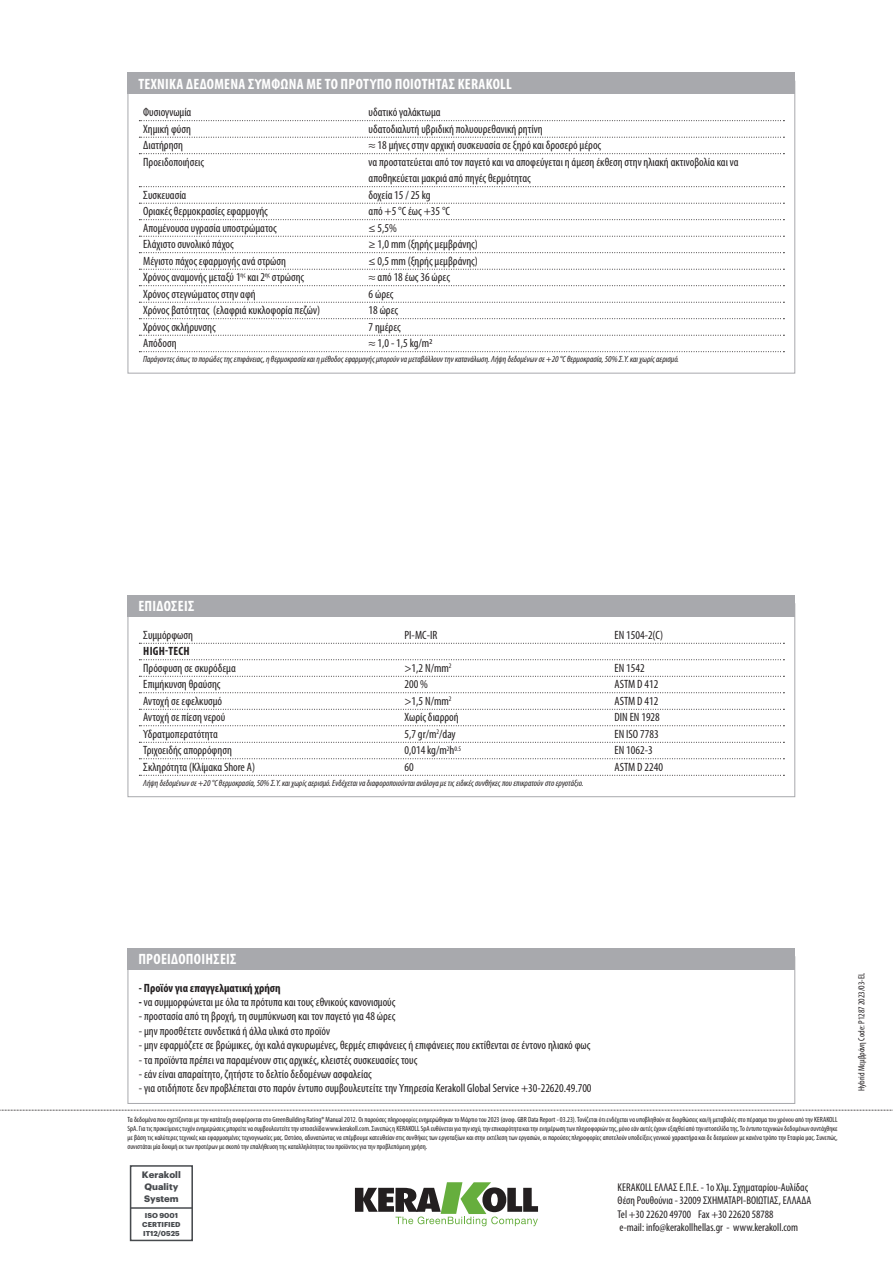
<style>
.page{position:relative;width:893px;height:1263px;background:#fff}
.page>*{position:absolute;margin:0;border:0;box-sizing:border-box;transform-origin:0 0}
.t1{font:700 condensed 15px "Myriad Pro";letter-spacing:.02em;color:#fff}
.t2{font:condensed 12px/16.5px "Myriad Pro";color:#231f20}
.t3{font:700 condensed 12px "Myriad Pro";color:#231f20}
.t4{font:700 condensed 12px "Myriad Pro";letter-spacing:.02em;color:#231f20}
.t5{font:condensed 11.25px/13.5px "Myriad Pro";color:#231f20}
.t6{font:700 9.15px/11.7px "Graphik";color:#474a4e}
.t7{font:italic condensed 9px "Myriad Pro";color:#231f20}
.t8{font:condensed 9px "Myriad Pro";color:#231f20}
.t9{font:condensed 7.5px/9px "Myriad Pro";color:#231f20;text-align:justify}
.t10{font:700 7.05px/8.9px "Graphik";color:#474a4e;text-align:center}
.s1{font-weight:700}
</style>
<div class="page">
<svg style="left:0;top:1110px;width:893px;height:1px"></svg>
<svg style="left:355px;top:1182px;width:183px;height:44px"></svg>
<div style="left:130px;top:1165px;width:63px;height:76px;border:2px solid #474a4e"></div>
<hr style="left:131px;top:1207px;width:61px;height:2px;background:#474a4e">
<svg style="left:139px;top:643px;width:645px;height:1px"></svg>
<svg style="left:139px;top:659px;width:645px;height:1px"></svg>
<svg style="left:139px;top:676px;width:645px;height:1px"></svg>
<svg style="left:139px;top:692px;width:645px;height:1px"></svg>
<svg style="left:139px;top:709px;width:645px;height:1px"></svg>
<svg style="left:139px;top:725px;width:645px;height:1px"></svg>
<svg style="left:139px;top:742px;width:645px;height:1px"></svg>
<svg style="left:139px;top:758px;width:645px;height:1px"></svg>
<svg style="left:139px;top:775px;width:645px;height:1px"></svg>
<div style="left:128px;top:595px;width:667px;height:21px;background:#a8a9ad"></div>
<div style="left:128px;top:948px;width:667px;height:21px;background:#a8a9ad"></div>
<svg style="left:139px;top:120px;width:645px;height:1px"></svg>
<svg style="left:139px;top:137px;width:645px;height:1px"></svg>
<svg style="left:139px;top:153px;width:645px;height:1px"></svg>
<svg style="left:139px;top:186px;width:645px;height:1px"></svg>
<svg style="left:139px;top:203px;width:645px;height:1px"></svg>
<svg style="left:139px;top:219px;width:645px;height:1px"></svg>
<svg style="left:139px;top:236px;width:645px;height:1px"></svg>
<svg style="left:139px;top:252px;width:645px;height:1px"></svg>
<svg style="left:139px;top:269px;width:645px;height:1px"></svg>
<svg style="left:139px;top:285px;width:645px;height:1px"></svg>
<svg style="left:139px;top:302px;width:645px;height:1px"></svg>
<svg style="left:139px;top:318px;width:645px;height:1px"></svg>
<svg style="left:139px;top:335px;width:645px;height:1px"></svg>
<svg style="left:139px;top:351px;width:645px;height:1px"></svg>
<div style="left:128px;top:72px;width:667px;height:22px;background:#a8a9ad"></div>
<p class="t1" style="left:138px;top:75px;width:375px">ΤΕΧΝΙΚΑ ΔΕΔΟΜΕΝΑ ΣΥΜΦΩΝΑ ΜΕ ΤΟ ΠΡΟΤΥΠΟ ΠΟΙΟΤΗΤΑΣ KERAKOLL</p>
<p class="t2" style="left:143px;top:104px;width:50px">Φυσιογνωμία</p>
<p class="t2" style="left:369px;top:104px;width:74px">υδατικό γαλάκτωμα</p>
<p class="t2" style="left:143px;top:121px;width:49px">Χημική φύση</p>
<p class="t2" style="left:369px;top:121px;width:175px">υδατοδιαλυτή υβριδική πολυουρεθανική ρητίνη</p>
<p class="t2" style="left:143px;top:137px;width:41px">Διατήρηση</p>
<p class="t2" style="left:369px;top:137px;width:234px">≈ 18 μήνες στην αρχική συσκευασία σε ξηρό και δροσερό μέρος</p>
<p class="t2" style="left:143px;top:154px;width:63px">Προειδοποιήσεις</p>
<p class="t2" style="left:369px;top:154px;width:372px">να προστατεύεται από τον παγετό και να αποφεύγεται η άμεση έκθεση στην ηλιακή ακτινοβολία και να αποθηκεύεται μακριά από πηγές θερμότητας</p>
<p class="t2" style="left:143px;top:187px;width:45px">Συσκευασία</p>
<p class="t2" style="left:369px;top:187px;width:64px">δοχεία 15 / 25 kg</p>
<p class="t2" style="left:143px;top:203px;width:126px">Οριακές θερμοκρασίες εφαρμογής</p>
<p class="t2" style="left:369px;top:203px;width:83px">από +5 °C έως +35 °C</p>
<p class="t2" style="left:143px;top:220px;width:135px">Απομένουσα υγρασία υποστρώματος</p>
<p class="t2" style="left:369px;top:220px;width:30px">≤ 5,5%</p>
<p class="t2" style="left:143px;top:236px;width:92px">Ελάχιστο συνολικό πάχος</p>
<p class="t2" style="left:369px;top:236px;width:111px">≥ 1,0 mm (ξηρής μεμβράνης)</p>
<p class="t2" style="left:143px;top:253px;width:144px">Μέγιστο πάχος εφαρμογής ανά στρώση</p>
<p class="t2" style="left:369px;top:253px;width:111px">≤ 0,5 mm (ξηρής μεμβράνης)</p>
<p class="t2" style="left:143px;top:269px;width:163px">Χρόνος αναμονής μεταξύ 1<sup>ης</sup> και 2<sup>ης</sup> στρώσης</p>
<p class="t2" style="left:369px;top:269px;width:83px">≈ από 18 έως 36 ώρες</p>
<p class="t2" style="left:143px;top:286px;width:114px">Χρόνος στεγνώματος στην αφή</p>
<p class="t2" style="left:369px;top:286px;width:26px">6 ώρες</p>
<p class="t2" style="left:143px;top:302px;width:178px">Χρόνος βατότητας (ελαφριά κυκλοφορία πεζών)</p>
<p class="t2" style="left:369px;top:302px;width:31px">18 ώρες</p>
<p class="t2" style="left:143px;top:319px;width:74px">Xρόνος σκλήρυνσης</p>
<p class="t2" style="left:369px;top:319px;width:34px">7 ημέρες</p>
<p class="t2" style="left:143px;top:335px;width:35px">Απόδοση</p>
<p class="t2" style="left:369px;top:335px;width:65px">≈ 1,0 - 1,5 kg/m2</p>
<p class="t7" style="left:143px;top:354px;width:537px">Παράγοντες όπως το πορώδες της επιφάνειας, η θερμοκρασία και η μέθοδος εφαρμογής μπορούν να μεταβάλλουν την κατανάλωση. Λήψη δεδομένων σε +20 °C θερμοκρασία, 50% Σ.Υ. και χωρίς αερισμό.</p>
<p class="t1" style="left:138px;top:598px;width:57px">ΕΠΙΔΟΣΕΙΣ</p>
<p class="t2" style="left:143px;top:627px;width:51px">Συμμόρφωση</p>
<p class="t2" style="left:404px;top:627px;width:34px">PI-MC-IR</p>
<p class="t2" style="left:614px;top:627px;width:50px">EN 1504-2(C)</p>
<p class="t4" style="left:143px;top:644px;width:48px">HIGH-TECH</p>
<p class="t2" style="left:143px;top:660px;width:94px">Πρόσφυση σε σκυρόδεμα</p>
<p class="t2" style="left:404px;top:660px;width:49px">&gt;1,2 N/mm<sup>2</sup></p>
<p class="t2" style="left:614px;top:660px;width:32px">EN 1542</p>
<p class="t2" style="left:143px;top:676px;width:79px">Επιμήκυνση θραύσης</p>
<p class="t2" style="left:404px;top:676px;width:25px">200 %</p>
<p class="t2" style="left:614px;top:676px;width:45px">ASTM D 412</p>
<p class="t2" style="left:143px;top:693px;width:80px">Αντοχή σε εφελκυσμό</p>
<p class="t2" style="left:404px;top:693px;width:49px">&gt;1,5 N/mm<sup>2</sup></p>
<p class="t2" style="left:614px;top:693px;width:45px">ASTM D 412</p>
<p class="t2" style="left:143px;top:709px;width:84px">Αντοχή σε πίεση νερού</p>
<p class="t2" style="left:404px;top:709px;width:56px">Χωρίς διαρροή</p>
<p class="t2" style="left:614px;top:709px;width:47px">DIN EN 1928</p>
<p class="t2" style="left:143px;top:726px;width:76px">Υδρατμοπερατότητα</p>
<p class="t2" style="left:404px;top:726px;width:53px">5,7 gr/m<sup>2</sup>/day</p>
<p class="t2" style="left:614px;top:726px;width:46px">EN ISO 7783</p>
<p class="t2" style="left:143px;top:742px;width:90px">Τριχοειδής απορρόφηση</p>
<p class="t2" style="left:404px;top:742px;width:58px">0,014 kg/m<sup>2</sup>h<sup>0.5</sup></p>
<p class="t2" style="left:614px;top:742px;width:40px">EN 1062-3</p>
<p class="t2" style="left:143px;top:759px;width:113px">Σκληρότητα (Κλίμακα Shore A)</p>
<p class="t2" style="left:404px;top:759px;width:11px">60</p>
<p class="t2" style="left:614px;top:759px;width:50px">ASTM D 2240</p>
<p class="t7" style="left:143px;top:778px;width:442px">Λήψη δεδομένων σε +20 °C θερμοκρασία, 50% Σ.Υ. και χωρίς αερισμό. Ενδέχεται να διαφοροποιούνται ανάλογα με τις ειδικές συνθήκες που επικρατούν στο εργοτάξιο.</p>
<p class="t1" style="left:138px;top:951px;width:100px">ΠΡΟΕΙΔΟΠΟΙΉΣΕΙΣ</p>
<p class="t3" style="left:139px;top:981px;width:143px">- Προϊόν για επαγγελματική χρήση</p>
<p class="t2" style="left:139px;top:994px;width:258px"><span class="s1">-</span> να συμμορφώνεται με όλα τα πρότυπα και τους εθνικούς κανονισμούς</p>
<p class="t2" style="left:139px;top:1008px;width:258px">- προστασία από τη βροχή, τη συμπύκνωση και τον παγετό για 48 ώρες</p>
<p class="t2" style="left:139px;top:1023px;width:193px">- μην προσθέτετε συνδετικά ή άλλα υλικά στο προϊόν</p>
<p class="t2" style="left:139px;top:1037px;width:453px">- μην εφαρμόζετε σε βρώμικες, όχι καλά αγκυρωμένες, θερμές επιφάνειες ή επιφάνειες που εκτίθενται σε έντονο ηλιακό φως</p>
<p class="t2" style="left:139px;top:1052px;width:280px">- τα προϊόντα πρέπει να παραμένουν στις αρχικές, κλειστές συσκευασίες τους</p>
<p class="t2" style="left:139px;top:1066px;width:234px">- εάν είναι απαραίτητο, ζητήστε το δελτίο δεδομένων ασφαλείας</p>
<p class="t2" style="left:139px;top:1080px;width:454px">- για οτιδήποτε δεν προβλέπεται στο παρόν έντυπο συμβουλευτείτε την Υπηρεσία Kerakoll Global Service +30-22620.49.700</p>
<p class="t9" style="left:128px;top:1115px;width:712px">Τα δεδομένα που σχετίζονται με την κατάταξη αναφέρονται στο GreenBuilding Rating® Manual 2012. Οι παρούσες πληροφορίες ενημερώθηκαν το Μάρτιο του 2023 (αναφ. GBR Data Report - 03.23). Τονίζεται ότι ενδέχεται να υποβληθούν σε διορθώσεις και/ή μεταβολές στο πέρασμα του χρόνου από την KERAKOLL SpA. Για τις προκείμενες τυχόν ενημερώσεις μπορείτε να συμβουλευτείτε την ιστοσελίδα www.kerakoll.com. Συνεπώς η KERAKOLL SpA ευθύνεται για την ισχύ, την επικαιρότητα και την ενημέρωση των πληροφοριών της, μόνο εάν αυτές έχουν εξαχθεί από την ιστοσελίδα της. Το έντυπο τεχνικών δεδομένων συντάχθηκε με βάση τις καλύτερες τεχνικές και εφαρμοσμένες τεχνογνωσίες μας. Ωστόσο, αδυνατώντας να επέμβουμε κατευθείαν στις συνθήκες των εργοταξίων και στην εκτέλεση των εργασιών, οι παρούσες πληροφορίες αποτελούν υποδείξεις γενικού χαρακτήρα και δε δεσμεύουν με κανένα τρόπο την Εταιρία μας. Συνεπώς, συνιστάται μία δοκιμή εκ των προτέρων με σκοπό την επαλήθευση της καταλληλότητας του προϊόντος για την προβλεπόμενη χρήση.</p>
<p class="t6" style="left:142px;top:1168px;width:40px">Kerakoll<br>Quality<br>System</p>
<p class="t10" style="left:142px;top:1210px;width:40px">ISO 9001<br>CERTIFIED<br>IT12/0525</p>
<p class="t5" style="left:618px;top:1180px;width:195px">KERAKOLL ΕΛΛΑΣ Ε.Π.Ε. - 1ο Χλμ. Σχηματαρίου-Αυλίδας Θέση Ρουθούνια - 32009 ΣΧΗΜΑΤΑΡΙ-ΒΟΙΩΤΙΑΣ, ΕΛΛΑΔΑ Tel +30 22620 49700 Fax +30 22620 58788<br>e-mail: info@kerakollhellas.gr - www.kerakoll.com</p>
<p class="t8" style="left:856px;top:1091px;width:120px;rotate:-90deg">Hybrid Μεμβράνη Code: P1287 2023/03-EL</p>
</div>
